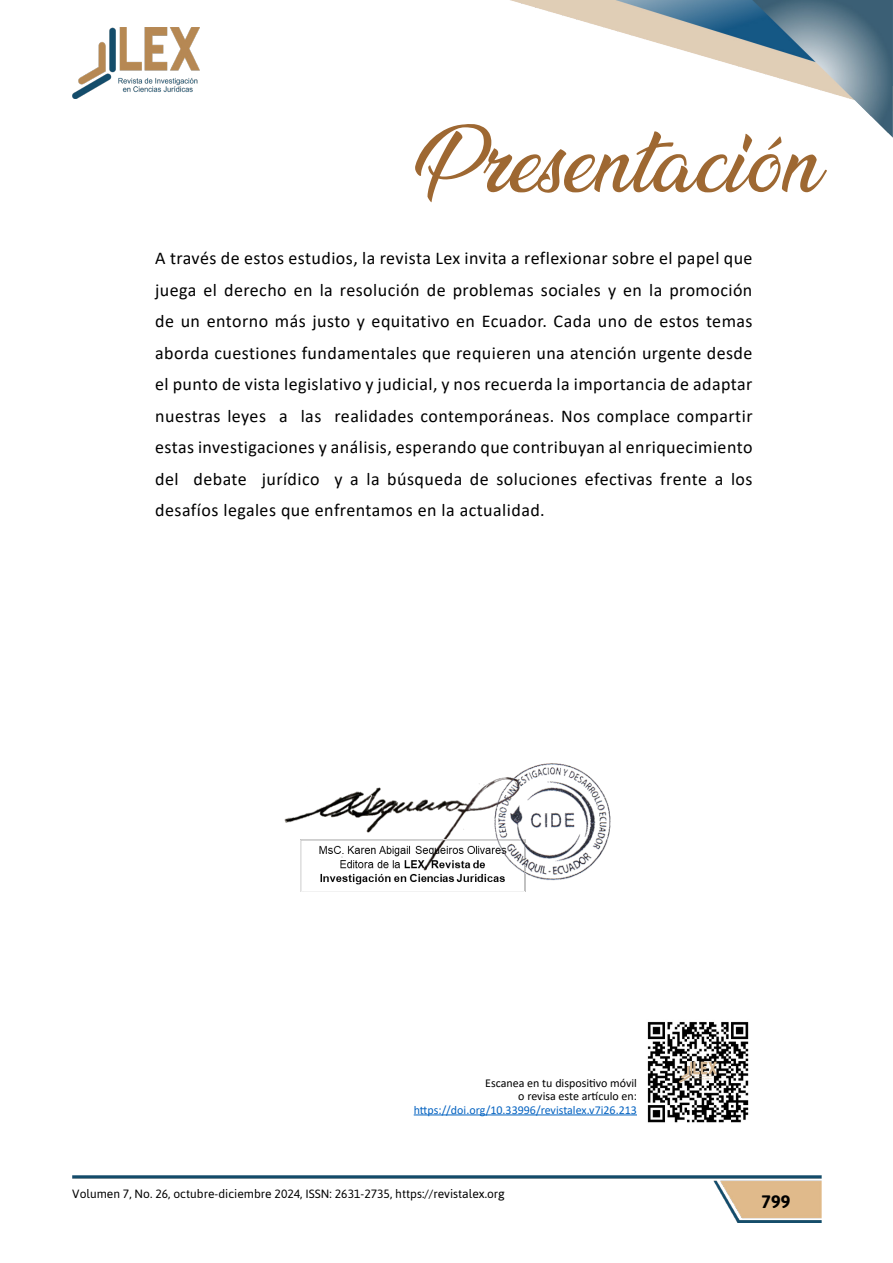
<style>
.page{position:relative;width:893px;height:1263px;background:#fff}
.page>*{position:absolute;margin:0;border:0;box-sizing:border-box;transform-origin:0 0}
.t1{font:75px "Ananda";color:#9e6832}
.t2{font:18px/31.5px "Calibri";letter-spacing:.025em;color:#000;text-align:justify}
.t3{font:700 18px "Asap";color:#000}
.t4{font:12px "Asap";color:#000}
.t5{font:12px/13.5px "Calibri";color:#000;text-align:right}
.t6{font:12px "Calibri";color:#0563c1}
</style>
<div class="page">
<img style="left:72px;top:28px;width:128px;height:71px">
<img style="left:510px;top:0;width:383px;height:138px">
<img style="left:72px;top:1175px;width:749px;height:48px">
<hr style="left:414px;top:1114px;width:223px;height:1px;background:#0563c1">
<img style="left:284px;top:763px;width:327px;height:129px">
<img style="left:647px;top:1022px;width:102px;height:101px">
<h1 class="t1" style="left:415px;top:122px;width:407px">Presentación</h1>
<p class="t2" style="left:155px;top:242px;width:599px">A través de estos estudios, la revista Lex invita a reflexionar sobre el papel que juega el derecho en la resolución de problemas sociales y en la promoción de un entorno más justo y equitativo en Ecuador. Cada uno de estos temas aborda cuestiones fundamentales que requieren una atención urgente desde el punto de vista legislativo y judicial, y nos recuerda la importancia de adaptar nuestras leyes a las realidades contemporáneas. Nos complace compartir estas investigaciones y análisis, esperando que contribuyan al enriquecimiento del debate jurídico y a la búsqueda de soluciones efectivas frente a los desafíos legales que enfrentamos en la actualidad.</p>
<p class="t5" style="left:485px;top:1075px;width:153px">Escanea en tu dispositivo móvil o revisa este artículo en:</p>
<p class="t6" style="left:414px;top:1101px;width:225px">https://doi.org/10.33996/revistalex.v7i26.213</p>
<p class="t4" style="left:72px;top:1187px;width:434px">Volumen 7, No. 26, octubre-diciembre 2024, ISSN: 2631-2735, https://revistalex.org</p>
<p class="t3" style="left:762px;top:1191px;width:30px">799</p>
</div>
